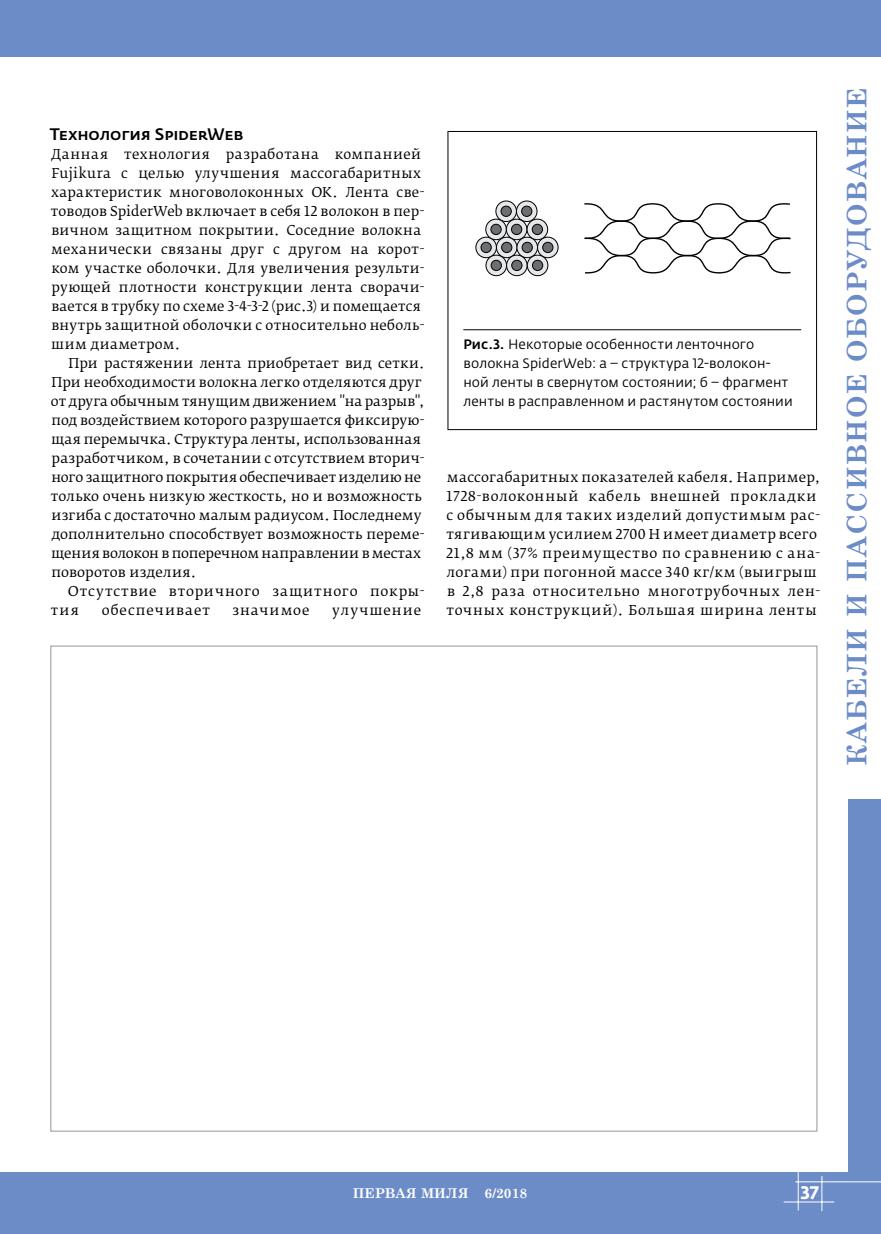
<style>
.page{position:relative;width:881px;height:1234px;background:#fff}
.page>*{position:absolute;margin:0;border:0;box-sizing:border-box;transform-origin:0 0}
.t1{font:700 27px "Century Schoolbook";letter-spacing:.05em;color:#6c8cc7}
.t2{font:700 18px "Fedra Sans Pro";color:#fff}
.t3{font:500 16.5px "Fedra Sans Pro";letter-spacing:-.01em;color:#000}
.t4{font:13.5px/19px "Fedra Serif B Pro";letter-spacing:.02em;color:#000}
.t5{font:13.5px/19px "Fedra Serif B Pro";letter-spacing:.045em;color:#000}
.t6{font:13.5px/19px "Fedra Sans Pro";letter-spacing:.005em;color:#000}
.t7{font:13.5px/19px "Fedra Serif B Pro";letter-spacing:.06em;color:#000}
.t8{font:13.5px "Fedra Serif B Pro";letter-spacing:.065em;color:#000}
.t9{font:700 13.5px "Century Schoolbook";color:#fff}
.t10{font:13.5px "Fedra Serif B Pro";letter-spacing:.075em;color:#000}
.s1{font-weight:500}
</style>
<div class="page">
<div style="left:0;top:0;width:880px;height:57px;background:#6c8cc7"></div>
<div style="left:0;top:1172px;width:880px;height:61px;background:#6c8cc7"></div>
<div style="left:847px;top:0;width:33px;height:1233px;background:#6c8cc7"></div>
<hr style="left:783px;top:1201px;width:50px;height:1px;background:#fff">
<hr style="left:797px;top:1171px;width:1px;height:39px;background:#fff">
<hr style="left:821px;top:1175px;width:1px;height:35px;background:#fff">
<hr style="left:795px;top:1181px;width:85px;height:1px;background:#fff">
<div style="left:846px;top:57px;width:34px;height:741px;background:#fff"></div>
<hr style="left:463px;top:329px;width:337px;height:1px;background:#000">
<div style="left:447px;top:131px;width:369px;height:299px;border:1px solid #000"></div>
<svg style="left:584px;top:203px;width:207px;height:71px"></svg>
<svg style="left:475px;top:237px;width:21px;height:21px"></svg>
<div style="left:475px;top:237px;width:21px;height:21px;border:1px solid #000;border-radius:50%"></div>
<div style="left:481px;top:242px;width:10px;height:10px;background:#6d6e71;border-radius:50%"></div>
<div style="left:480px;top:242px;width:11px;height:11px;border:1px solid #000;border-radius:50%"></div>
<svg style="left:496px;top:237px;width:21px;height:21px"></svg>
<div style="left:496px;top:237px;width:21px;height:21px;border:1px solid #000;border-radius:50%"></div>
<div style="left:501px;top:242px;width:10px;height:10px;background:#6d6e71;border-radius:50%"></div>
<div style="left:501px;top:242px;width:11px;height:11px;border:1px solid #000;border-radius:50%"></div>
<svg style="left:516px;top:237px;width:21px;height:21px"></svg>
<div style="left:516px;top:237px;width:21px;height:21px;border:1px solid #000;border-radius:50%"></div>
<div style="left:522px;top:242px;width:10px;height:10px;background:#6d6e71;border-radius:50%"></div>
<div style="left:521px;top:242px;width:11px;height:11px;border:1px solid #000;border-radius:50%"></div>
<svg style="left:537px;top:237px;width:21px;height:21px"></svg>
<div style="left:537px;top:237px;width:21px;height:21px;border:1px solid #000;border-radius:50%"></div>
<div style="left:542px;top:242px;width:10px;height:10px;background:#6d6e71;border-radius:50%"></div>
<div style="left:542px;top:242px;width:11px;height:11px;border:1px solid #000;border-radius:50%"></div>
<svg style="left:495px;top:201px;width:21px;height:20px"></svg>
<div style="left:495px;top:201px;width:21px;height:21px;border:1px solid #000;border-radius:50%"></div>
<div style="left:501px;top:206px;width:10px;height:10px;background:#6d6e71;border-radius:50%"></div>
<div style="left:500px;top:206px;width:11px;height:10px;border:1px solid #000;border-radius:50%"></div>
<svg style="left:516px;top:201px;width:21px;height:20px"></svg>
<div style="left:516px;top:201px;width:21px;height:21px;border:1px solid #000;border-radius:50%"></div>
<div style="left:521px;top:206px;width:10px;height:10px;background:#6d6e71;border-radius:50%"></div>
<div style="left:521px;top:206px;width:11px;height:10px;border:1px solid #000;border-radius:50%"></div>
<svg style="left:485px;top:219px;width:21px;height:21px"></svg>
<div style="left:485px;top:219px;width:21px;height:21px;border:1px solid #000;border-radius:50%"></div>
<div style="left:490px;top:224px;width:11px;height:10px;background:#6d6e71;border-radius:50%"></div>
<div style="left:490px;top:224px;width:11px;height:11px;border:1px solid #000;border-radius:50%"></div>
<svg style="left:506px;top:219px;width:20px;height:21px"></svg>
<div style="left:506px;top:219px;width:21px;height:21px;border:1px solid #000;border-radius:50%"></div>
<div style="left:511px;top:224px;width:10px;height:10px;background:#6d6e71;border-radius:50%"></div>
<div style="left:511px;top:224px;width:10px;height:11px;border:1px solid #000;border-radius:50%"></div>
<svg style="left:527px;top:219px;width:20px;height:21px"></svg>
<div style="left:526px;top:219px;width:21px;height:21px;border:1px solid #000;border-radius:50%"></div>
<div style="left:532px;top:224px;width:10px;height:10px;background:#6d6e71;border-radius:50%"></div>
<div style="left:532px;top:224px;width:10px;height:11px;border:1px solid #000;border-radius:50%"></div>
<svg style="left:486px;top:255px;width:20px;height:20px"></svg>
<div style="left:485px;top:255px;width:21px;height:21px;border:1px solid #000;border-radius:50%"></div>
<div style="left:491px;top:260px;width:10px;height:10px;background:#6d6e71;border-radius:50%"></div>
<div style="left:490px;top:260px;width:11px;height:11px;border:1px solid #000;border-radius:50%"></div>
<svg style="left:506px;top:255px;width:21px;height:20px"></svg>
<div style="left:506px;top:255px;width:21px;height:21px;border:1px solid #000;border-radius:50%"></div>
<div style="left:511px;top:260px;width:11px;height:10px;background:#6d6e71;border-radius:50%"></div>
<div style="left:511px;top:260px;width:11px;height:11px;border:1px solid #000;border-radius:50%"></div>
<svg style="left:527px;top:255px;width:20px;height:20px"></svg>
<div style="left:527px;top:255px;width:21px;height:21px;border:1px solid #000;border-radius:50%"></div>
<div style="left:532px;top:260px;width:10px;height:10px;background:#6d6e71;border-radius:50%"></div>
<div style="left:532px;top:260px;width:10px;height:11px;border:1px solid #000;border-radius:50%"></div>
<p class="t3" style="left:50px;top:123px;width:195px">Технология SpiderWeb</p>
<p class="t4" style="left:51px;top:144px;width:375px">Данная технология разработана компанией Fujikura с целью улучшения массогабаритных характеристик многоволоконных ОК. Лента све&shy;товодов SpiderWeb включает в себя 12 волокон в пер&shy;вичном защитном покрытии. Соседние волокна механически связаны друг с другом на корот&shy;ком участке оболочки. Для увеличения результи&shy;рующей плотности конструкции лента сворачи&shy;вается в трубку по схеме 3-4-3-2 (рис.3) и помещается внутрь защитной оболочки с относительно неболь&shy;шим диаметром.</p>
<p class="t4" style="left:51px;top:354px;width:375px;text-indent:18px">При растяжении лента приобретает вид сетки.<br>При необходимости волокна легко отделяются друг от друга обычным тянущим движением "на разрыв", под воздействием которого разрушается фиксирую&shy;щая перемычка. Структура ленты, использованная разработчиком, в сочетании с отсутствием вторич&shy;ного защитного покрытия обеспечивает изделию не только очень низкую жесткость, но и возможность изгиба с достаточно малым радиусом. Последнему дополнительно способствует возможность переме&shy;щения волокон в поперечном направлении в местах поворотов изделия.</p>
<p class="t7" style="left:51px;top:582px;width:375px;text-indent:17px">Отсутствие вторичного защитного покры&shy;тия</p>
<p class="t10" style="left:102px;top:602px;width:110px">обеспечивает</p>
<p class="t8" style="left:232px;top:602px;width:79px">значимое</p>
<p class="t8" style="left:332px;top:602px;width:90px">улучшение</p>
<p class="t6" style="left:463px;top:334px;width:331px"><span class="s1">Рис.3.</span> Некоторые особенности ленточного волокна SpiderWeb: а – структура 12-волокон&shy;ной ленты в свернутом состоянии; б – фрагмент ленты в расправленном и растянутом состоянии</p>
<p class="t5" style="left:446px;top:468px;width:375px">массогабаритных показателей кабеля. Например, 1728-волоконный кабель внешней прокладки с обычным для таких изделий допустимым рас&shy;тягивающим усилием 2700 Н имеет диаметр всего 21,8 мм (37% преимущество по сравнению с ана&shy;логами) при погонной массе 340 кг/км (выигрыш в 2,8 раза относительно многотрубочных лен&shy;точных конструкций). Большая ширина ленты</p>
<h1 class="t1" style="left:835px;top:765px;width:680px;rotate:-90deg">Кабели и пассивное оборудование</h1>
<p class="t9" style="left:352px;top:1181px;width:176px">ПЕРВАЯ МИЛЯ 6/2018</p>
<h2 class="t2" style="left:800px;top:1180px;width:20px">37</h2>
</div>
